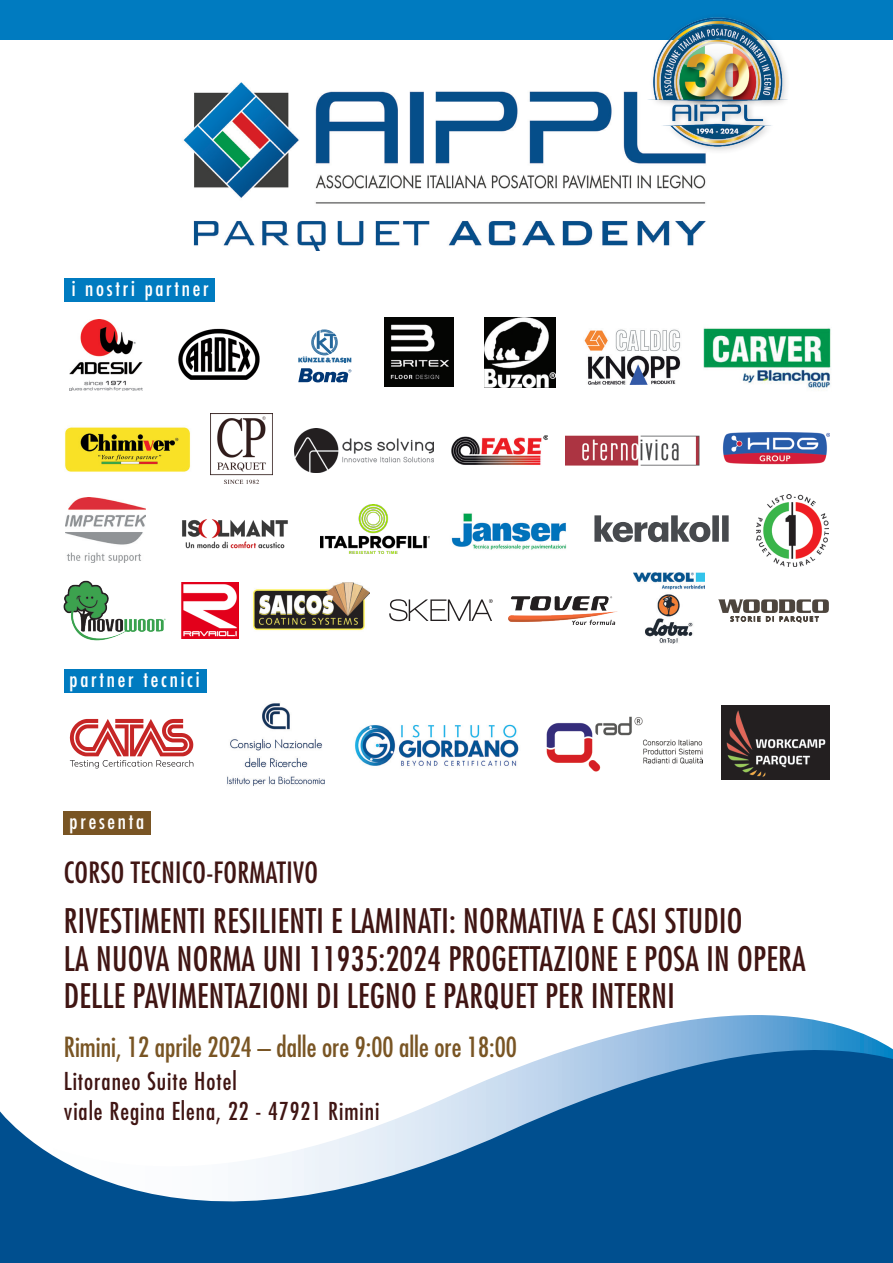
<style>
.page{position:relative;width:893px;height:1263px;background:#fff}
.page>*{position:absolute;margin:0;border:0;box-sizing:border-box;transform-origin:0 0}
.t1{font:condensed 33px/37.5px "Futura";letter-spacing:.01em;color:#401513}
.t2{font:condensed 28.5px "Futura";letter-spacing:.01em;color:#401513}
.t3{font:condensed 27px "Futura";color:#795524}
.t4{font:condensed 24px "Futura";letter-spacing:.04em;color:#401513}
.t5{font:condensed 21px "Futura";letter-spacing:.13em;color:#fff}
</style>
<div class="page">
<img style="left:183px;top:82px;width:523px;height:168px">
<div style="left:0;top:0;width:893px;height:39px;background:#007bc0"></div>
<svg style="left:0;top:1015px;width:893px;height:248px;fill:#004f8f"></svg>
<div style="left:64px;top:811px;width:87px;height:24px;background:#795524"></div>
<div style="left:65px;top:278px;width:150px;height:24px;background:#007bc0"></div>
<div style="left:64px;top:669px;width:142px;height:23px;background:#007bc0"></div>
<img style="left:178px;top:328px;width:82px;height:52px">
<img style="left:634px;top:573px;width:71px;height:71px">
<img style="left:584px;top:329px;width:97px;height:55px">
<svg style="left:594px;top:515px;width:135px;height:27px"></svg>
<img style="left:182px;top:519px;width:106px;height:30px">
<svg style="left:718px;top:599px;width:111px;height:24px"></svg>
<img style="left:181px;top:582px;width:57px;height:56px">
<svg style="left:70px;top:719px;width:123px;height:49px"></svg>
<img style="left:547px;top:716px;width:156px;height:56px">
<img style="left:355px;top:724px;width:164px;height:42px">
<img style="left:227px;top:703px;width:98px;height:83px">
<img style="left:508px;top:596px;width:110px;height:29px">
<img style="left:722px;top:705px;width:108px;height:75px">
<img style="left:252px;top:583px;width:118px;height:48px">
<img style="left:321px;top:504px;width:109px;height:50px">
<svg style="left:298px;top:329px;width:53px;height:53px"></svg>
<img style="left:65px;top:427px;width:125px;height:45px">
<img style="left:65px;top:497px;width:80px;height:65px">
<svg style="left:389px;top:599px;width:104px;height:22px"></svg>
<img style="left:451px;top:513px;width:116px;height:37px">
<img style="left:384px;top:318px;width:70px;height:68px">
<img style="left:565px;top:435px;width:135px;height:31px">
<img style="left:703px;top:327px;width:128px;height:64px">
<img style="left:210px;top:413px;width:62px;height:71px">
<img style="left:723px;top:432px;width:107px;height:33px">
<img style="left:63px;top:580px;width:103px;height:61px">
<img style="left:757px;top:495px;width:72px;height:71px">
<img style="left:645px;top:17px;width:146px;height:138px">
<img style="left:70px;top:320px;width:72px;height:70px">
<img style="left:485px;top:317px;width:71px;height:71px">
<img style="left:451px;top:435px;width:96px;height:30px">
<img style="left:295px;top:428px;width:138px;height:44px">
<p class="t5" style="left:72px;top:276px;width:139px">i nostri partner</p>
<p class="t5" style="left:70px;top:667px;width:131px">partner tecnici</p>
<p class="t5" style="left:70px;top:809px;width:76px">presenta</p>
<p class="t2" style="left:64px;top:855px;width:256px">CORSO TECNICO-FORMATIVO</p>
<p class="t1" style="left:64px;top:902px;width:680px">RIVESTIMENTI RESILIENTI E LAMINATI: NORMATIVA E CASI STUDIO</p>
<p class="t1" style="left:64px;top:939px;width:744px">LA NUOVA NORMA UNI 11935:2024 PROGETTAZIONE E POSA IN OPERA<br>DELLE PAVIMENTAZIONI DI LEGNO E PARQUET PER INTERNI</p>
<p class="t3" style="left:64px;top:1031px;width:455px">Rimini, 12 aprile 2024 – dalle ore 9:00 alle ore 18:00</p>
<p class="t4" style="left:64px;top:1066px;width:174px">Litoraneo Suite Hotel</p>
<p class="t4" style="left:64px;top:1096px;width:317px">viale Regina Elena, 22 - 47921 Rimini</p>
</div>
